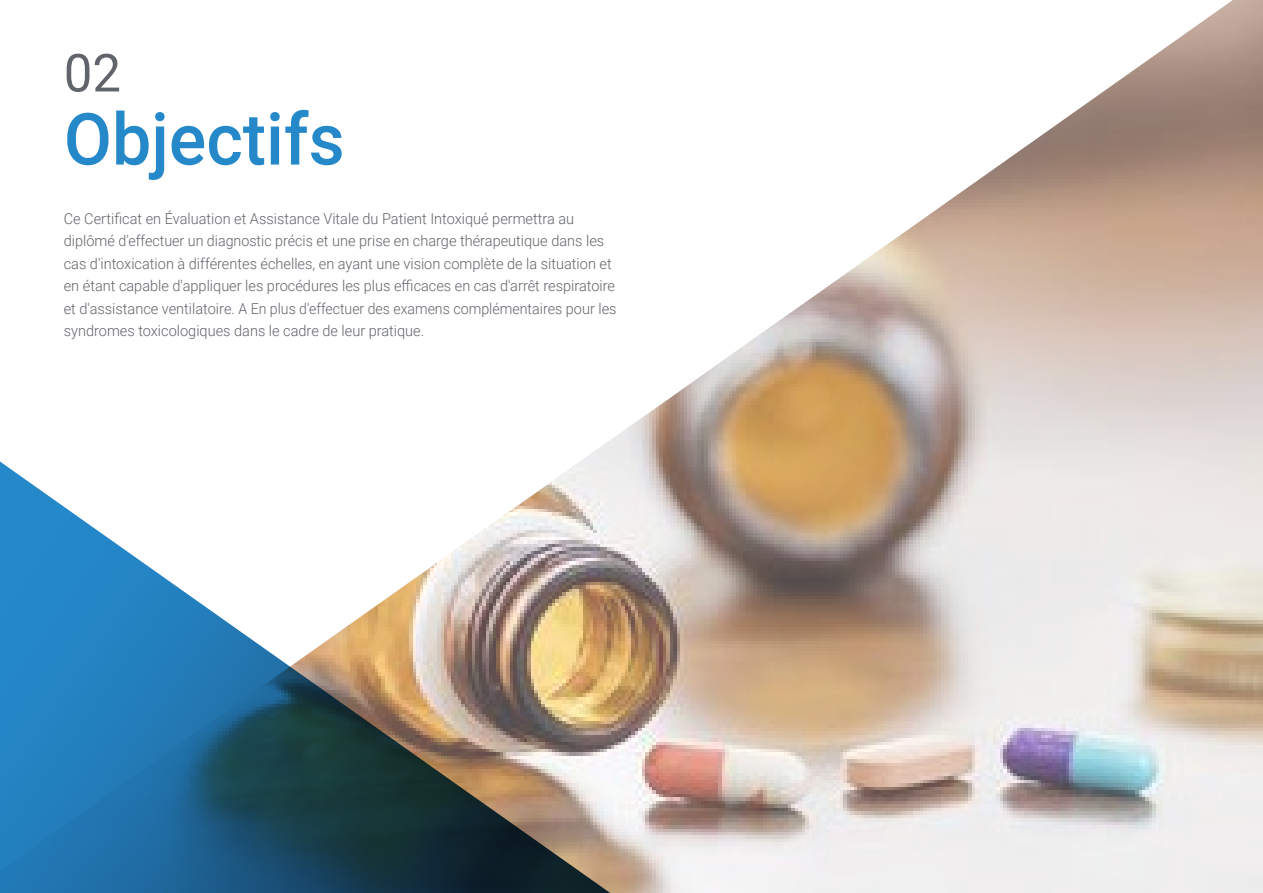
<style>
.page{position:relative;width:1263px;height:893px;background:#fff}
.page>*{position:absolute;margin:0;border:0;box-sizing:border-box;transform-origin:0 0}
.t1{font:500 72px "Roboto";color:#2488c9}
.t2{font:52.5px "Roboto";color:#61646a}
.t3{font:300 15px/22.5px "Roboto";color:#61646a}
</style>
<div class="page">
<img style="left:602px;top:0;width:661px;height:893px">
<svg style="left:0;top:446px;width:640px;height:447px"></svg>
<h2 class="t2" style="left:64px;top:36px;width:59px">02</h2>
<h1 class="t1" style="left:64px;top:89px;width:282px">Objectifs</h1>
<p class="t3" style="left:64px;top:207px;width:554px">Ce Certificat en Évaluation et Assistance Vitale du Patient Intoxiqué permettra au diplômé d'effectuer un diagnostic précis et une prise en charge thérapeutique dans les cas d'intoxication à différentes échelles, en ayant une vision complète de la situation et en étant capable d'appliquer les procédures les plus efficaces en cas d'arrêt respiratoire et d'assistance ventilatoire. A En plus d'effectuer des examens complémentaires pour les syndromes toxicologiques dans le cadre de leur pratique.</p>
</div>
